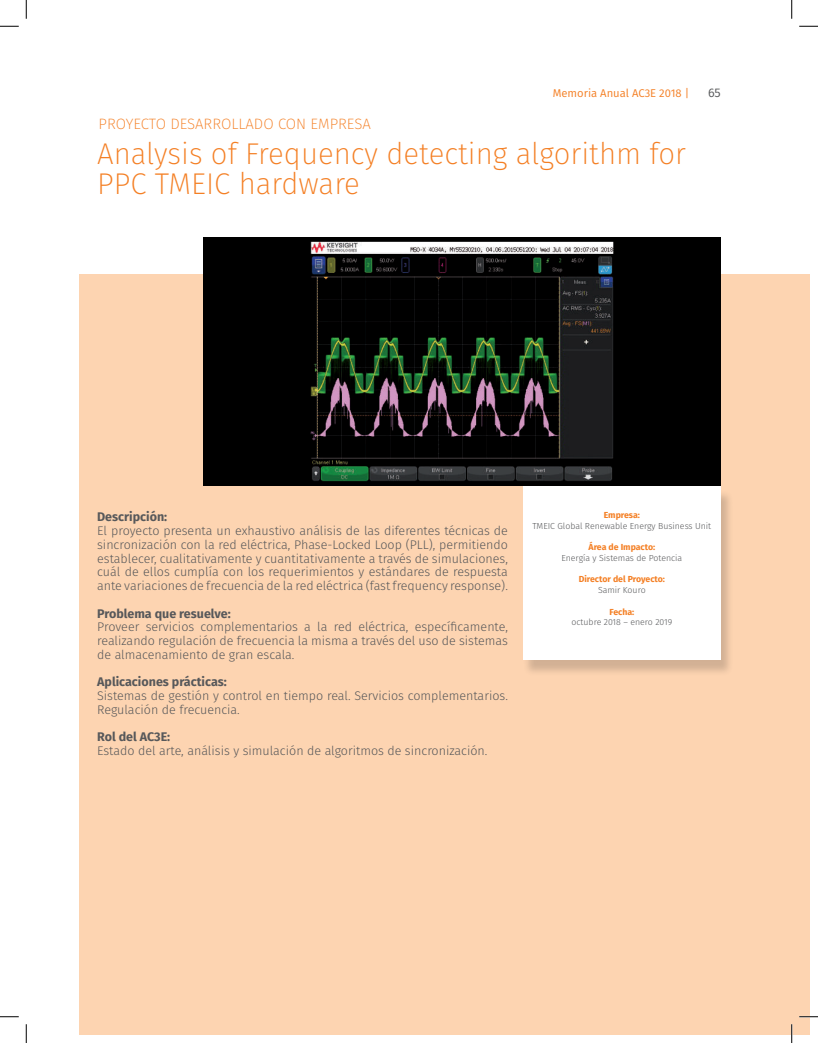
<style>
.page{position:relative;width:818px;height:1043px;background:#fff}
.page>*{position:absolute;margin:0;border:0;box-sizing:border-box;transform-origin:0 0}
.t1{font:200 30px/30px "Fira Sans";color:#f47f24}
.t2{font:200 15px "Fira Sans";color:#f47f24}
.t3{font:300 12.5px/13.8px "Fira Sans";color:#57585a;text-align:justify}
.t4{font:700 12.5px "Fira Sans";color:#57585a}
.t5{font:12.5px "Fira Sans";color:#57585a}
.t6{font:11.25px "Fira Sans";color:#f47f24}
.t7{font:300 8.75px "Fira Sans";color:#57585a}
.t8{font:700 8.75px "Fira Sans";color:#f47f24}
</style>
<div class="page">
<div style="left:79px;top:274px;width:730px;height:760px;background:#fdd4b1"></div>
<div style="left:522px;top:489px;width:212px;height:187px;background:#231f20;opacity:.2"></div>
<div style="left:523px;top:485px;width:197px;height:174px;background:#fff"></div>
<img style="left:203px;top:237px;width:517px;height:248px">
<svg style="left:0;top:25px;width:19px;height:2px"></svg>
<svg style="left:799px;top:25px;width:19px;height:2px"></svg>
<svg style="left:0;top:1016px;width:19px;height:1px"></svg>
<svg style="left:799px;top:1015px;width:19px;height:2px"></svg>
<svg style="left:25px;top:0;width:2px;height:19px"></svg>
<svg style="left:25px;top:1024px;width:2px;height:18px"></svg>
<svg style="left:791px;top:0;width:1px;height:19px"></svg>
<svg style="left:790px;top:1024px;width:2px;height:18px"></svg>
<p class="t2" style="left:99px;top:113px;width:273px">PROYECTO DESARROLLADO CON EMPRESA</p>
<p class="t6" style="left:552px;top:84px;width:138px">Memoria Anual AC3E 2018 |</p>
<p class="t5" style="left:708px;top:83px;width:14px">65</p>
<h1 class="t1" style="left:97px;top:138px;width:590px">Analysis of Frequency detecting algorithm for<br>PPC TMEIC hardware</h1>
<p class="t4" style="left:97px;top:506px;width:72px">Descripción:</p>
<p class="t3" style="left:97px;top:524px;width:412px">El proyecto presenta un exhaustivo análisis de las diferentes técnicas de sincronización con la red eléctrica, Phase-Locked Loop (PLL), permitiendo establecer, cualitativamente y cuantitativamente a través de simulaciones, cuál de ellos cumplía con los requerimientos y estándares de respuesta ante variaciones de frecuencia de la red eléctrica (fast frequency response).</p>
<p class="t4" style="left:97px;top:602px;width:135px">Problema que resuelve:</p>
<p class="t3" style="left:97px;top:620px;width:412px">Proveer servicios complementarios a la red eléctrica, específicamente, realizando regulación de frecuencia la misma a través del uso de sistemas de almacenamiento de gran escala.</p>
<p class="t4" style="left:97px;top:671px;width:131px">Aplicaciones prácticas:</p>
<p class="t3" style="left:97px;top:689px;width:412px">Sistemas de gestión y control en tiempo real. Servicios complementarios.<br>Regulación de frecuencia.</p>
<p class="t4" style="left:97px;top:726px;width:75px">Rol del AC3E:</p>
<p class="t3" style="left:97px;top:744px;width:392px">Estado del arte, análisis y simulación de algoritmos de sincronización.</p>
<p class="t8" style="left:603px;top:507px;width:38px">Empresa:</p>
<p class="t7" style="left:532px;top:519px;width:180px">TMEIC Global Renewable Energy Business Unit</p>
<p class="t8" style="left:588px;top:539px;width:68px">Área de Impacto:</p>
<p class="t7" style="left:561px;top:551px;width:122px">Energía y Sistemas de Potencia</p>
<p class="t8" style="left:578px;top:572px;width:88px">Director del Proyecto:</p>
<p class="t7" style="left:598px;top:584px;width:49px">Samir Kouro</p>
<p class="t8" style="left:609px;top:604px;width:26px">Fecha:</p>
<p class="t7" style="left:571px;top:616px;width:102px">octubre 2018 – enero 2019</p>
</div>
